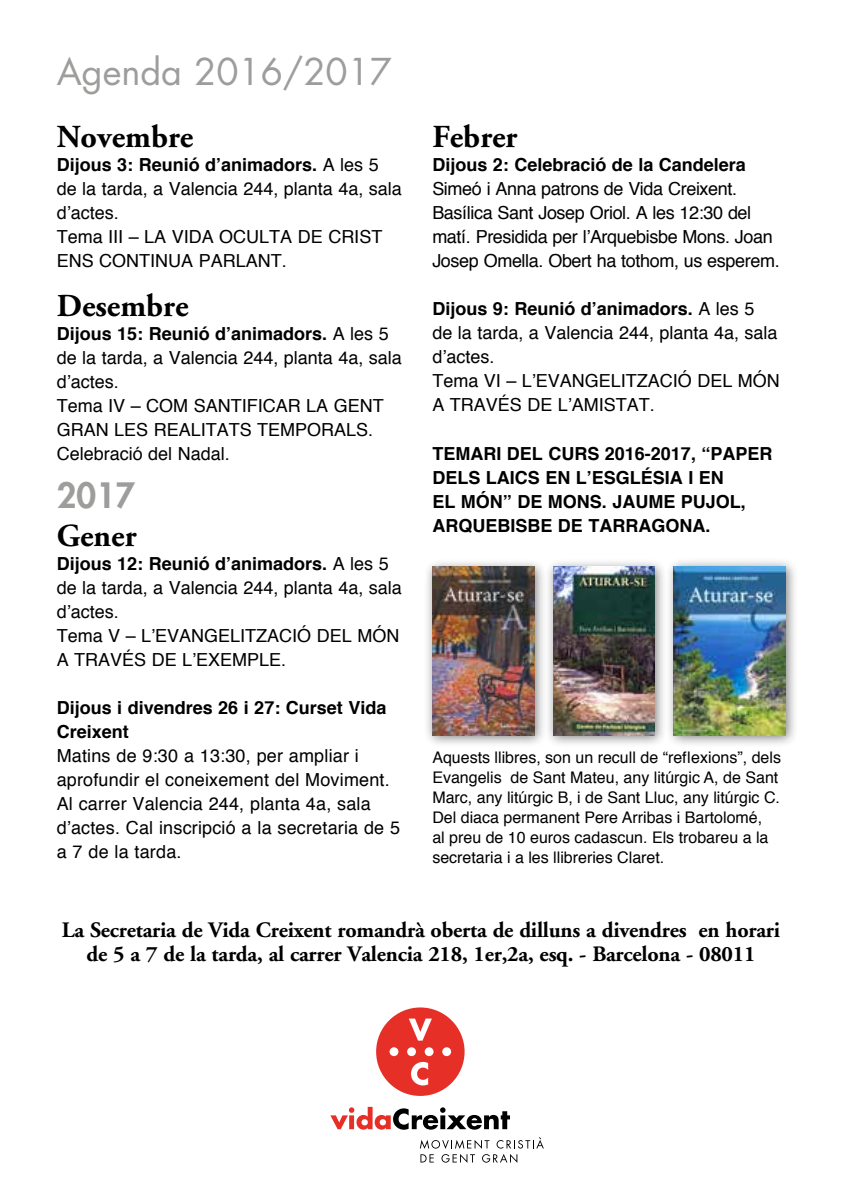
<style>
.page{position:relative;width:842px;height:1191px;background:#fff}
.page>*{position:absolute;margin:0;border:0;box-sizing:border-box;transform-origin:0 0}
.t1{font:36px "Futura";color:#9d9d9c}
.t2{font:800 34px "Futura";color:#9d9d9c}
.t3{font:700 32px "Adobe Garamond";color:#000}
.t4{font:700 22px/24px "Adobe Garamond";letter-spacing:-.01em;color:#000;text-align:center}
.t5{font:18px/24px "Helvetica";color:#000}
.t6{font:700 18px/24px "Helvetica";color:#000}
.t7{font:18px/24px "Helvetica";letter-spacing:-.02em;color:#000}
.t8{font:16px/20px "Helvetica";color:#000}
.s1{font-weight:700}
</style>
<div class="page">
<div style="left:376px;top:1007px;width:89px;height:89px;background:#e63027;border-radius:50%"></div>
<svg style="left:409px;top:1018px;width:23px;height:22px"></svg>
<div style="left:390px;top:1047px;width:8px;height:9px;background:#fff;border-radius:50%"></div>
<div style="left:407px;top:1047px;width:9px;height:9px;background:#fff;border-radius:50%"></div>
<div style="left:425px;top:1047px;width:9px;height:9px;background:#fff;border-radius:50%"></div>
<div style="left:442px;top:1047px;width:9px;height:9px;background:#fff;border-radius:50%"></div>
<svg style="left:411px;top:1062px;width:17px;height:23px"></svg>
<svg style="left:330px;top:1106px;width:180px;height:23px"></svg>
<svg style="left:420px;top:1137px;width:124px;height:25px"></svg>
<div style="left:423px;top:557px;width:124px;height:191px;background:#000;opacity:.5"></div>
<img style="left:432px;top:566px;width:102px;height:169px">
<div style="left:544px;top:557px;width:124px;height:191px;background:#000;opacity:.5"></div>
<img style="left:553px;top:566px;width:102px;height:169px">
<div style="left:665px;top:557px;width:133px;height:191px;background:#000;opacity:.5"></div>
<img style="left:674px;top:566px;width:111px;height:169px">
<h1 class="t1" style="left:57px;top:47px;width:337px">Agenda 2016/2017</h1>
<h3 class="t3" style="left:57px;top:120px;width:138px">Novembre</h3>
<p class="t5" style="left:57px;top:154px;width:347px"><span class="s1">Dijous 3: Reunió d’animadors.</span> A les 5 de la tarda, a Valencia 244, planta 4a, sala d’actes.<br>Tema III – LA VIDA OCULTA DE CRIST<br>ENS CONTINUA PARLANT.</p>
<h3 class="t3" style="left:57px;top:288px;width:133px">Desembre</h3>
<p class="t5" style="left:57px;top:322px;width:347px"><span class="s1">Dijous 15: Reunió d’animadors.</span> A les 5 de la tarda, a Valencia 244, planta 4a, sala d’actes.<br>Tema IV – COM SANTIFICAR LA GENT<br>GRAN LES REALITATS TEMPORALS.<br>Celebració del Nadal.</p>
<h2 class="t2" style="left:57px;top:472px;width:80px">2017</h2>
<h3 class="t3" style="left:57px;top:518px;width:81px">Gener</h3>
<p class="t5" style="left:57px;top:552px;width:347px"><span class="s1">Dijous 12: Reunió d’animadors.</span> A les 5 de la tarda, a Valencia 244, planta 4a, sala d’actes.<br>Tema V – L’EVANGELITZACIÓ DEL MÓN<br>A TRAVÉS DE L’EXEMPLE.</p>
<p class="t6" style="left:57px;top:695px;width:331px">Dijous i divendres 26 i 27: Curset Vida<br>Creixent</p>
<p class="t5" style="left:57px;top:744px;width:345px">Matins de 9:30 a 13:30, per ampliar i aprofundir el coneixement del Moviment.<br>Al carrer Valencia 244, planta 4a, sala d’actes. Cal inscripció a la secretaria de 5 a 7 de la tarda.</p>
<p class="t8" style="left:432px;top:747px;width:350px">Aquests llibres, son un recull de “reflexions”, dels Evangelis de Sant Mateu, any litúrgic A, de Sant Marc, any litúrgic B, i de Sant Lluc, any litúrgic C.<br>Del diaca permanent Pere Arribas i Bartolomé,<br>al preu de 10 euros cadascun. Els trobareu a la secretaria i a les llibreries Claret.</p>
<h3 class="t3" style="left:432px;top:120px;width:87px">Febrer</h3>
<p class="t6" style="left:432px;top:153px;width:315px">Dijous 2: Celebració de la Candelera</p>
<p class="t7" style="left:432px;top:178px;width:349px">Simeó i Anna patrons de Vida Creixent.<br>Basílica Sant Josep Oriol. A les 12:30 del matí. Presidida per l’Arquebisbe Mons. Joan Josep Omella. Obert ha tothom, us esperem.</p>
<p class="t5" style="left:432px;top:298px;width:349px"><span class="s1">Dijous 9: Reunió d’animadors.</span> A les 5<br>de la tarda, a Valencia 244, planta 4a, sala d’actes.<br>Tema VI – L’EVANGELITZACIÓ DEL MÓN<br>A TRAVÉS DE L’AMISTAT.</p>
<p class="t6" style="left:432px;top:441px;width:342px">TEMARI DEL CURS 2016-2017, “PAPER<br>DELS LAICS EN L’ESGLÉSIA I EN<br>EL MÓN” DE MONS. JAUME PUJOL,<br>ARQUEBISBE DE TARRAGONA.</p>
<p class="t4" style="left:62px;top:918px;width:720px">La Secretaria de Vida Creixent romandrà oberta de dilluns a divendres en horari de 5 a 7 de la tarda, al carrer Valencia 218, 1er,2a, esq. - Barcelona - 08011</p>
</div>
